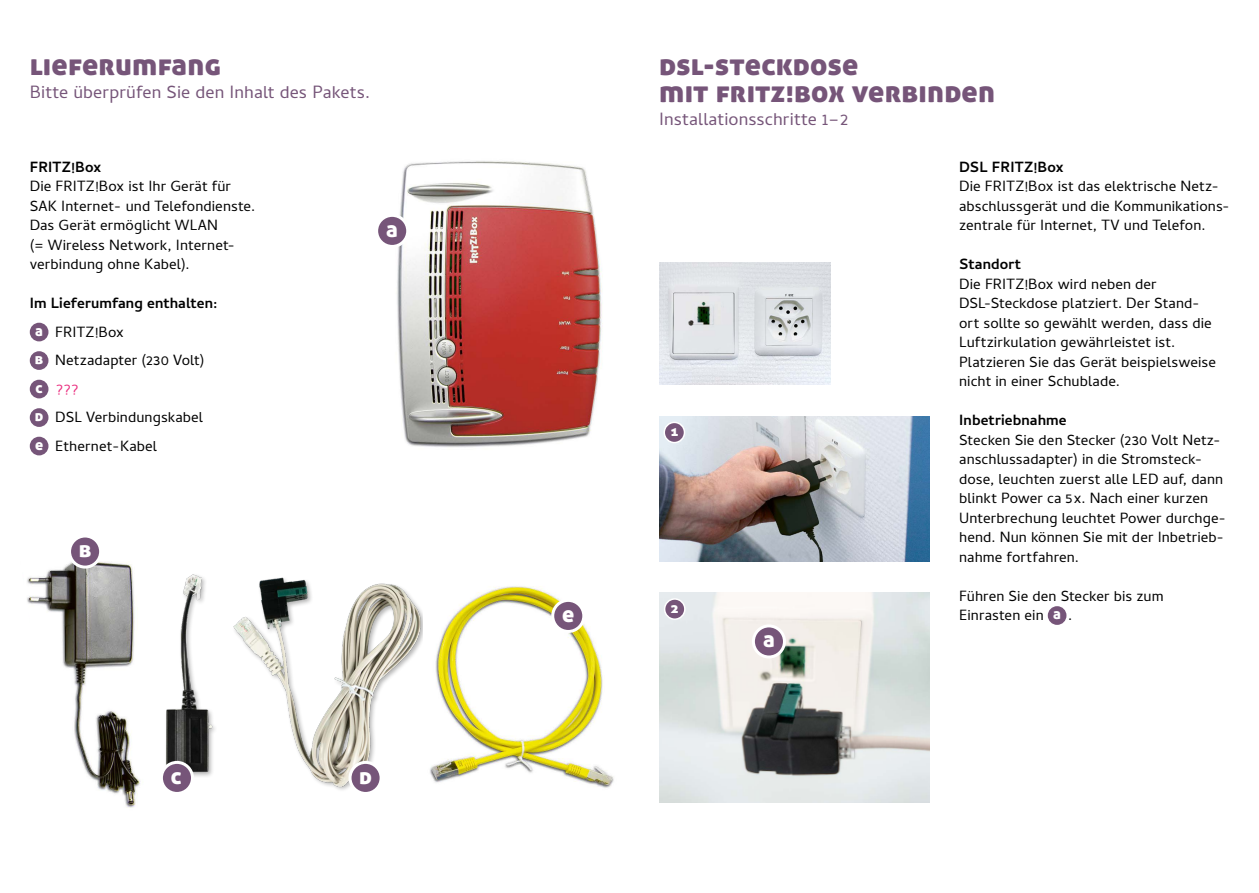
<style>
.page{position:relative;width:1259px;height:893px;background:#fff}
.page>*{position:absolute;margin:0;border:0;box-sizing:border-box;transform-origin:0 0}
.t1{font:30px/27px "Aller Display";letter-spacing:.01em;color:#765579}
.t2{font:22.5px "Aller Display";color:#fff}
.t3{font:18px "Cambay";letter-spacing:.005em;color:#765579}
.t4{font:15px/19.5px "Cambay";letter-spacing:.005em;color:#000}
.t5{font:700 15px "Cambay";letter-spacing:.01em;color:#000}
.t6{font:15px "Aller Display";color:#fff}
.s1{font-weight:700}
.s2{font-family:"Aller Display";color:#fff}
.s3{color:#ea2e7f}
</style>
<div class="page">
<img style="left:166px;top:574px;width:49px;height:203px">
<img style="left:233px;top:577px;width:189px;height:213px">
<img style="left:659px;top:416px;width:270px;height:145px">
<img style="left:659px;top:263px;width:171px;height:122px">
<img style="left:430px;top:586px;width:184px;height:202px">
<img style="left:27px;top:562px;width:114px;height:246px">
<div style="left:30px;top:323px;width:18px;height:18px;background:#765579;border-radius:50%"></div>
<div style="left:30px;top:351px;width:18px;height:19px;background:#765579;border-radius:50%"></div>
<div style="left:30px;top:380px;width:18px;height:18px;background:#765579;border-radius:50%"></div>
<div style="left:30px;top:408px;width:18px;height:19px;background:#765579;border-radius:50%"></div>
<div style="left:30px;top:437px;width:18px;height:18px;background:#765579;border-radius:50%"></div>
<div style="left:1047px;top:606px;width:19px;height:19px;background:#765579;border-radius:50%"></div>
<div style="left:70px;top:536px;width:31px;height:31px;background:#765579;border-radius:50%"></div>
<div style="left:68px;top:534px;width:34px;height:35px;border:3px solid #fff;border-radius:50%"></div>
<div style="left:553px;top:600px;width:31px;height:31px;background:#765579;border-radius:50%"></div>
<div style="left:551px;top:599px;width:34px;height:34px;border:3px solid #fff;border-radius:50%"></div>
<img style="left:396px;top:161px;width:207px;height:286px">
<div style="left:377px;top:215px;width:31px;height:31px;background:#765579;border-radius:50%"></div>
<div style="left:375px;top:214px;width:34px;height:34px;border:3px solid #fff;border-radius:50%"></div>
<div style="left:664px;top:422px;width:20px;height:21px;background:#765579;border-radius:50%"></div>
<div style="left:663px;top:422px;width:22px;height:21px;border:2px solid #fff;border-radius:50%"></div>
<div style="left:161px;top:762px;width:31px;height:31px;background:#765579;border-radius:50%"></div>
<div style="left:160px;top:761px;width:34px;height:34px;border:3px solid #fff;border-radius:50%"></div>
<div style="left:350px;top:762px;width:31px;height:31px;background:#765579;border-radius:50%"></div>
<div style="left:348px;top:761px;width:34px;height:34px;border:3px solid #fff;border-radius:50%"></div>
<img style="left:659px;top:592px;width:270px;height:210px">
<div style="left:664px;top:599px;width:21px;height:20px;background:#765579;border-radius:50%"></div>
<div style="left:664px;top:598px;width:21px;height:22px;border:2px solid #fff;border-radius:50%"></div>
<div style="left:753px;top:626px;width:31px;height:31px;background:#765579;border-radius:50%"></div>
<div style="left:752px;top:624px;width:34px;height:34px;border:3px solid #fff;border-radius:50%"></div>
<h1 class="t1" style="left:30px;top:51px;width:192px">lieferumfang</h1>
<p class="t3" style="left:30px;top:81px;width:342px">Bitte überprüfen Sie den Inhalt des Pakets.</p>
<p class="t5" style="left:30px;top:158px;width:73px">FRITZ!Box</p>
<p class="t4" style="left:30px;top:176px;width:227px">Die FRITZ!Box ist Ihr Gerät für<br>SAK Internet- und Telefondienste.<br>Das Gerät ermöglicht WLAN<br>(= Wireless Network, Internet&shy;verbindung ohne Kabel).</p>
<p class="t4" style="left:35px;top:289px;width:184px;line-height:28.5px;text-indent:-5px"><span class="s1">Im Lieferumfang enthalten: </span><span class="s2">a</span> FRITZ!Box<br><span class="s2">b</span> Netzadapter (230 Volt)<br><span class="s2">c</span> <span class="s3">???<br></span><span class="s2">d</span> DSL Verbindungskabel<br><span class="s2">e</span> Ethernet-Kabel</p>
<h2 class="t2" style="left:386px;top:214px;width:13px">a</h2>
<h2 class="t2" style="left:79px;top:535px;width:14px">b</h2>
<h2 class="t2" style="left:171px;top:761px;width:12px">c</h2>
<h2 class="t2" style="left:359px;top:761px;width:14px">d</h2>
<h2 class="t2" style="left:562px;top:599px;width:14px">e</h2>
<h1 class="t1" style="left:659px;top:51px;width:337px">dsl-steckdose<br>mit fritz!box verbinden</h1>
<p class="t3" style="left:659px;top:108px;width:190px">Installationsschritte 1–2</p>
<p class="t6" style="left:671px;top:421px;width:9px">1</p>
<p class="t6" style="left:671px;top:598px;width:9px">2</p>
<h2 class="t2" style="left:763px;top:625px;width:13px">a</h2>
<p class="t5" style="left:959px;top:158px;width:106px">DSL FRITZ!Box</p>
<p class="t4" style="left:959px;top:176px;width:270px">Die FRITZ!Box ist das elektrische Netz&shy;abschlussgerät und die Kommunikations&shy;zentrale für Internet, TV und Telefon.</p>
<p class="t5" style="left:959px;top:255px;width:63px">Standort</p>
<p class="t4" style="left:959px;top:274px;width:258px">Die FRITZ!Box wird neben der DSL-Steckdose platziert. Der Stand&shy;ort sollte so gewählt werden, dass die Luftzirkulation gewährleistet ist.<br>Platzieren Sie das Gerät beispielsweise nicht in einer Schublade.</p>
<p class="t5" style="left:959px;top:411px;width:109px">Inbetriebnahme</p>
<p class="t4" style="left:959px;top:430px;width:268px">Stecken Sie den Stecker (230 Volt Netz&shy;anschlussadapter) in die Stromsteck&shy;dose, leuchten zuerst alle LED auf, dann blinkt Power ca 5x. Nach einer kurzen Unterbrechung leuchtet Power durchge&shy;hend. Nun können Sie mit der Inbetrieb&shy;nahme fortfahren.</p>
<p class="t4" style="left:959px;top:586px;width:206px">Führen Sie den Stecker bis zum<br>Einrasten ein <span class="s2">a</span> .</p>
</div>
